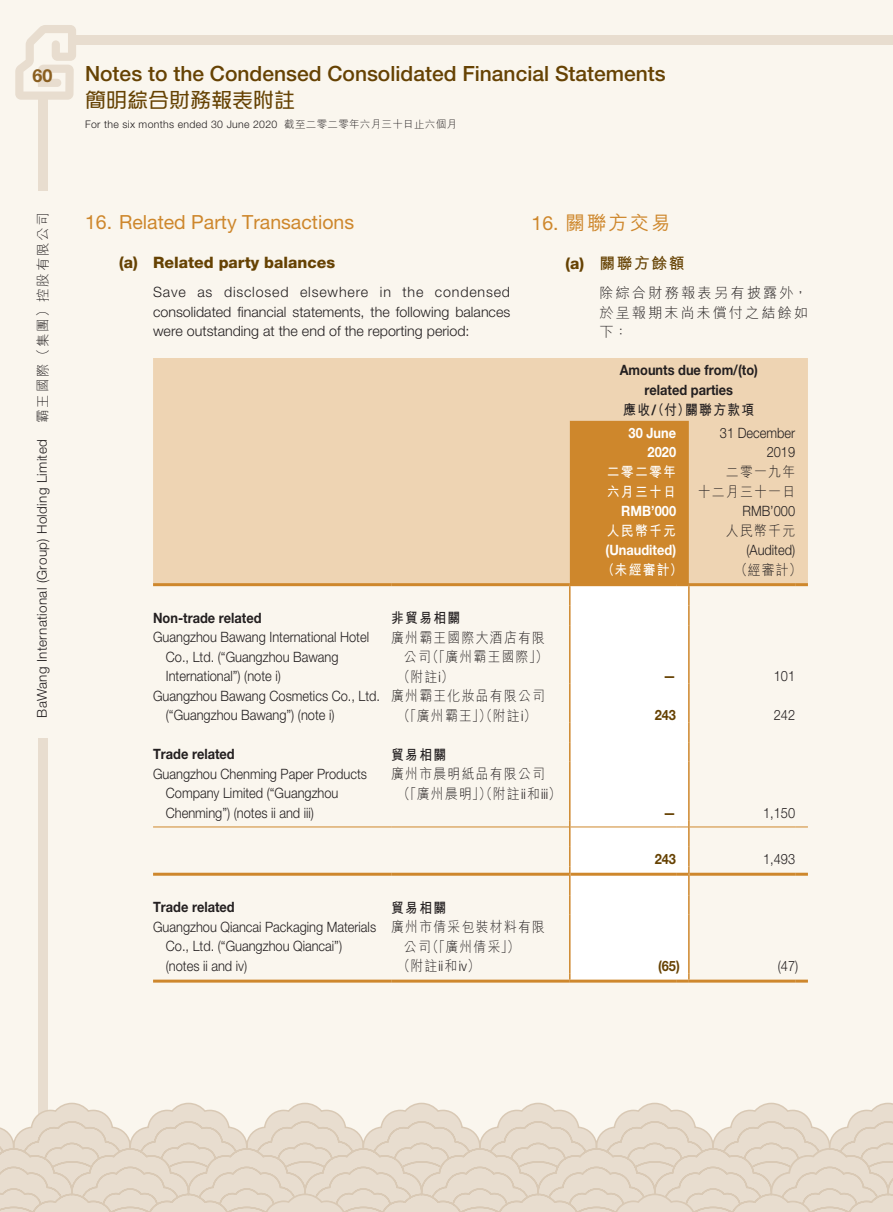
<style>
.page{position:relative;width:893px;height:1212px;background:#faf6ee}
.page>*{position:absolute;margin:0;border:0;box-sizing:border-box;transform-origin:0 0}
.t1{font:500 21px "Helvetica Neue LT Std";color:#664203}
.t2{font:500 21px "MJ Ngai HK";color:#664203}
.t3{font:19.5px "Helvetica Neue LT Std";color:#ce872c}
.t4{font:500 19.5px "M Hei HK";letter-spacing:.1em;color:#ce872c}
.t5{font:700 18px "Helvetica Neue LT Std";color:#8a5f20}
.t6{font:800 15.75px "Helvetica Neue LT Std";color:#664203}
.t7{font:700 15.75px "M Hei HK";letter-spacing:.1em;color:#664203}
.t8{font:300 14.25px/19.5px "Helvetica Neue LT Std";color:#231f20;scale:.9 1}
.t9{font:300 14.25px/19.5px "Helvetica Neue LT Std";color:#231f20;text-align:justify}
.t10{font:300 14.25px/19.5px "M Hei HK";letter-spacing:.1em;color:#231f20;text-align:right;scale:.9 1}
.t11{font:700 14.25px/19.5px "Helvetica Neue LT Std";color:#231f20;text-align:center;scale:.9 1}
.t12{font:700 14.25px/19.5px "Helvetica Neue LT Std";color:#fff;text-align:right;scale:.9 1}
.t13{font:300 14.25px/19.5px "M Hei HK";letter-spacing:.1em;color:#231f20;text-align:justify}
.t14{font:700 14.25px "M Hei HK";letter-spacing:.1em;color:#231f20;scale:.9 1}
.t15{font:700 14.25px/19.5px "M Hei HK";letter-spacing:.1em;color:#fff;scale:.9 1}
.t16{font:700 14.25px "Helvetica Neue LT Std";color:#664203;scale:.9 1}
.t17{font:300 13.5px "Helvetica Neue LT Std";letter-spacing:.025em;color:#231f20}
.t18{font:300 10.5px "Helvetica Neue LT Std";letter-spacing:.03em;color:#231f20}
.s1{font-family:"M Hei HK"}
.s2{font-family:"Helvetica Neue LT Std";font-weight:400}
.s3{font-family:"Helvetica Neue LT Std";font-weight:800}
.s4{font-family:"Helvetica Neue LT Std"}
</style>
<div class="page">
<svg style="left:15px;top:25px;width:61px;height:75px"></svg>
<div style="left:76px;top:35px;width:817px;height:9px;background:#e8ddcf"></div>
<div style="left:38px;top:93px;width:9px;height:98px;background:#e8ddcf"></div>
<div style="left:38px;top:738px;width:9px;height:408px;background:#e8ddcf"></div>
<svg style="left:0;top:1102px;width:770px;height:110px;background:#e8ded0"></svg>
<svg style="left:245px;top:1193px;width:469px;height:19px;background:#e5d9ca"></svg>
<div style="left:153px;top:358px;width:655px;height:225px;background:#eed4b3"></div>
<div style="left:571px;top:586px;width:117px;height:393px;background:#fff"></div>
<hr style="left:153px;top:826px;width:238px;height:1px;background:#ce872c">
<hr style="left:391px;top:826px;width:178px;height:1px;background:#ce872c">
<hr style="left:571px;top:826px;width:105px;height:1px;background:#ce872c">
<hr style="left:690px;top:826px;width:105px;height:1px;background:#ce872c">
<svg style="left:795px;top:826px;width:13px;height:1px"></svg>
<hr style="left:153px;top:873px;width:238px;height:3px;background:#ce872c">
<hr style="left:391px;top:873px;width:178px;height:3px;background:#ce872c">
<hr style="left:571px;top:873px;width:105px;height:3px;background:#ce872c">
<hr style="left:690px;top:873px;width:105px;height:3px;background:#ce872c">
<svg style="left:795px;top:873px;width:13px;height:3px"></svg>
<hr style="left:153px;top:979px;width:238px;height:3px;background:#ce872c">
<hr style="left:391px;top:979px;width:179px;height:3px;background:#ce872c">
<hr style="left:570px;top:979px;width:106px;height:3px;background:#ce872c">
<hr style="left:689px;top:979px;width:106px;height:3px;background:#ce872c">
<svg style="left:795px;top:979px;width:13px;height:3px"></svg>
<hr style="left:153px;top:583px;width:238px;height:3px;background:#ce872c">
<hr style="left:391px;top:583px;width:179px;height:3px;background:#ce872c">
<div style="left:570px;top:421px;width:119px;height:165px;background:#ce872c"></div>
<hr style="left:689px;top:583px;width:106px;height:3px;background:#ce872c">
<svg style="left:795px;top:583px;width:13px;height:3px"></svg>
<hr style="left:569px;top:586px;width:2px;height:20px;background:#ce872c">
<svg style="left:569px;top:606px;width:2px;height:19px"></svg>
<hr style="left:569px;top:625px;width:2px;height:59px;background:#ce872c">
<hr style="left:569px;top:684px;width:2px;height:39px;background:#ce872c">
<svg style="left:569px;top:723px;width:2px;height:19px"></svg>
<hr style="left:569px;top:742px;width:2px;height:20px;background:#ce872c">
<hr style="left:569px;top:762px;width:2px;height:58px;background:#ce872c">
<svg style="left:569px;top:820px;width:2px;height:7px"></svg>
<hr style="left:569px;top:827px;width:2px;height:20px;background:#ce872c">
<svg style="left:569px;top:847px;width:2px;height:27px"></svg>
<hr style="left:569px;top:874px;width:2px;height:21px;background:#ce872c">
<hr style="left:569px;top:895px;width:2px;height:20px;background:#ce872c">
<hr style="left:569px;top:915px;width:2px;height:58px;background:#ce872c">
<svg style="left:569px;top:973px;width:2px;height:6px"></svg>
<hr style="left:688px;top:586px;width:2px;height:20px;background:#ce872c">
<svg style="left:688px;top:606px;width:2px;height:19px"></svg>
<hr style="left:688px;top:625px;width:2px;height:59px;background:#ce872c">
<hr style="left:688px;top:684px;width:2px;height:39px;background:#ce872c">
<svg style="left:688px;top:723px;width:2px;height:19px"></svg>
<hr style="left:688px;top:742px;width:2px;height:20px;background:#ce872c">
<hr style="left:688px;top:762px;width:2px;height:58px;background:#ce872c">
<svg style="left:676px;top:820px;width:14px;height:7px"></svg>
<hr style="left:688px;top:827px;width:2px;height:20px;background:#ce872c">
<svg style="left:676px;top:847px;width:14px;height:29px"></svg>
<hr style="left:688px;top:874px;width:2px;height:21px;background:#ce872c">
<hr style="left:688px;top:895px;width:2px;height:20px;background:#ce872c">
<hr style="left:688px;top:915px;width:2px;height:58px;background:#ce872c">
<svg style="left:676px;top:973px;width:14px;height:9px"></svg>
<svg style="left:770px;top:1102px;width:123px;height:110px;background:#e8ddcf"></svg>
<p class="t5" style="left:33px;top:64px;width:22px">60</p>
<h1 class="t1" style="left:85px;top:61px;width:582px">Notes to the Condensed Consolidated Financial Statements</h1>
<h1 class="t2" style="left:85px;top:90px;width:211px">簡明綜合財務報表附註</h1>
<p class="t18" style="left:85px;top:118px;width:373px">For the six months ended 30 June 2020 <span class="s1">截至二零二零年六月三十日止六個月</span></p>
<p class="t17" style="left:34px;top:718px;width:507px;rotate:-90deg">BaWang International (Group) Holding Limited <span class="s1">霸王國際（集團）控股有限公司</span></p>
<h2 class="t3" style="left:85px;top:210px;width:271px">16. Related Party Transactions</h2>
<p class="t6" style="left:119px;top:253px;width:218px">(a) Related party balances</p>
<p class="t9" style="left:153px;top:282px;width:359px">Save as disclosed elsewhere in the condensed consolidated financial statements, the following balances were outstanding at the end of the reporting period:</p>
<h2 class="t4" style="left:531px;top:209px;width:141px"><span class="s2">16.</span> 關聯方交易</h2>
<p class="t7" style="left:566px;top:252px;width:121px"><span class="s3">(a)</span> 關聯方餘額</p>
<p class="t13" style="left:600px;top:283px;width:210px">除綜合財務報表另有披露外，於呈報期末尚未償付之結餘如下：</p>
<p class="t11" style="left:620px;top:360px;width:155px">Amounts due from/(to) related parties</p>
<p class="t14" style="left:623px;top:399px;width:147px">應收（付）關聯方款項</p>
<p class="t11" style="left:651px;top:399px;width:7px">/</p>
<p class="t12" style="left:629px;top:423px;width:54px">30 June<br>2020</p>
<p class="t8" style="left:720px;top:423px;width:85px;text-align:right">31 December<br>2019</p>
<p class="t15" style="left:607px;top:461px;width:78px">二零二零年六月三十日</p>
<p class="t10" style="left:698px;top:462px;width:110px">二零一九年<br>十二月三十一日</p>
<p class="t12" style="left:621px;top:501px;width:62px">RMB’000</p>
<p class="t8" style="left:742px;top:501px;width:60px">RMB’000</p>
<p class="t15" style="left:607px;top:520px;width:78px">人民幣千元</p>
<p class="t10" style="left:726px;top:521px;width:78px">人民幣千元</p>
<p class="t12" style="left:606px;top:540px;width:80px">(Unaudited)</p>
<p class="t8" style="left:746px;top:540px;width:56px">(Audited)</p>
<p class="t15" style="left:602px;top:559px;width:91px">（未經審計）</p>
<p class="t10" style="left:735px;top:560px;width:76px">（經審計）</p>
<p class="t11" style="left:153px;top:607px;width:122px">Non-trade related</p>
<p class="t14" style="left:391px;top:608px;width:78px">非貿易相關</p>
<p class="t8" style="left:166px;top:627px;width:227px;text-indent:-13px">Guangzhou Bawang International Hotel<br>Co., Ltd. (“Guangzhou Bawang<br>International”) (note i)</p>
<p class="t10" style="left:391px;top:628px;width:172px">廣州霸王國際大酒店有限</p>
<p class="t10" style="left:404px;top:647px;width:161px">公司（「廣州霸王國際」）</p>
<p class="t10" style="left:398px;top:667px;width:64px">（附註<span class="s4">i</span>）</p>
<p class="t16" style="left:663px;top:667px;width:16px">—</p>
<p class="t8" style="left:774px;top:666px;width:25px">101</p>
<p class="t8" style="left:166px;top:686px;width:240px;text-indent:-13px">Guangzhou Bawang Cosmetics Co., Ltd. (“Guangzhou Bawang”) (note i)</p>
<p class="t10" style="left:391px;top:686px;width:173px;text-align:center">廣州霸王化妝品有限公司（「廣州霸王」）（附註<span class="s4">i</span>）</p>
<p class="t11" style="left:153px;top:744px;width:92px">Trade related</p>
<p class="t14" style="left:391px;top:744px;width:63px">貿易相關</p>
<p class="t8" style="left:166px;top:764px;width:225px;text-indent:-13px">Guangzhou Chenming Paper Products<br>Company Limited (“Guangzhou<br>Chenming”) (notes ii and iii)</p>
<p class="t10" style="left:398px;top:764px;width:183px;text-align:left;text-indent:-6px">廣州市晨明紙品有限公司（「廣州晨明」）（附註<span class="s4">ii</span>和<span class="s4">iii</span>）</p>
<p class="t16" style="left:655px;top:706px;width:25px">243</p>
<p class="t8" style="left:774px;top:705px;width:25px">242</p>
<p class="t16" style="left:663px;top:804px;width:16px">—</p>
<p class="t8" style="left:763px;top:803px;width:37px">1,150</p>
<p class="t16" style="left:655px;top:850px;width:25px">243</p>
<p class="t8" style="left:763px;top:849px;width:37px">1,493</p>
<p class="t11" style="left:153px;top:897px;width:92px">Trade related</p>
<p class="t14" style="left:391px;top:897px;width:63px">貿易相關</p>
<p class="t8" style="left:166px;top:917px;width:235px;text-indent:-13px">Guangzhou Qiancai Packaging Materials<br>Co., Ltd. (“Guangzhou Qiancai”) (notes ii and iv)</p>
<p class="t10" style="left:391px;top:917px;width:173px">廣州市倩采包裝材料有限</p>
<p class="t10" style="left:404px;top:937px;width:130px">公司（「廣州倩采」）</p>
<p class="t10" style="left:398px;top:956px;width:93px">（附註<span class="s4">ii</span>和<span class="s4">iv</span>）</p>
<p class="t16" style="left:658px;top:957px;width:26px">(65)</p>
<p class="t8" style="left:778px;top:956px;width:24px">(47)</p>
</div>
